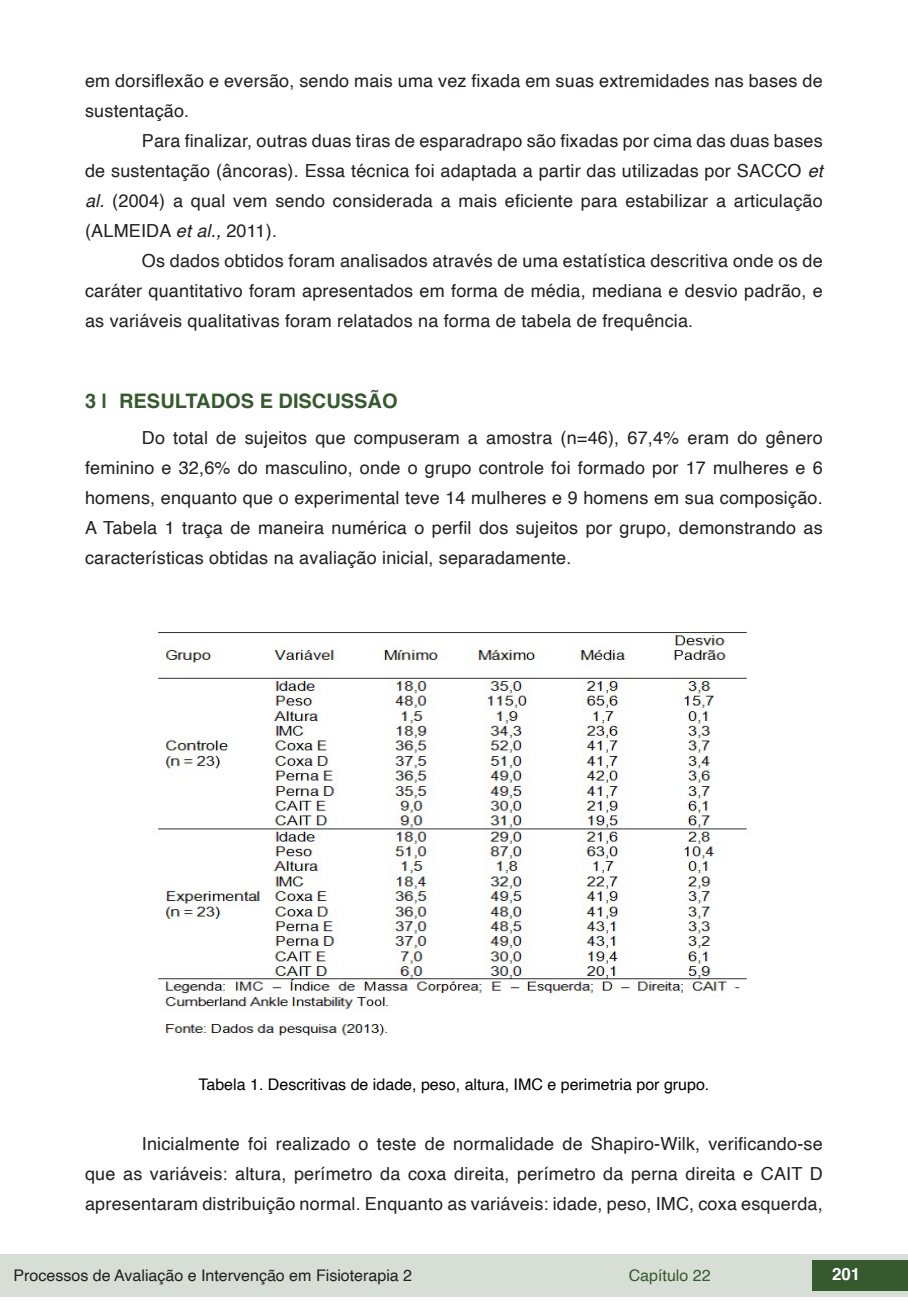
<style>
.page{position:relative;width:908px;height:1304px;background:#fff}
.page>*{position:absolute;margin:0;border:0;box-sizing:border-box;transform-origin:0 0}
.t1{font:700 20px "Helvetica";color:#36592e}
.txt{font:18px/30px "Helvetica";letter-spacing:.01em;color:#231f20;text-align:justify}
.t2{font:700 16.8px "Helvetica";color:#fff}
.info_tab_graf_imag{font:16px "Helvetica";color:#000}
.t3{font:16px "Helvetica";color:#231f20}
.t4{font:16px "Helvetica";color:#36592e}
.s1{font-style:italic}
</style>
<div class="page">
<div style="left:0;top:1254px;width:906px;height:43px;background:#d7ded5"></div>
<div style="left:812px;top:1261px;width:95px;height:30px;background:#36592e"></div>
<img style="left:158px;top:632px;width:589px;height:405px">
<p class="txt" style="left:85px;top:66px;width:738px">em dorsiflexão e eversão, sendo mais uma vez fixada em suas extremidades nas bases de sustentação.</p>
<p class="txt" style="left:85px;top:126px;width:739px;text-indent:57px">Para finalizar, outras duas tiras de esparadrapo são fixadas por cima das duas bases de sustentação (âncoras). Essa técnica foi adaptada a partir das utilizadas por SACCO <span class="s1">et al.</span> (2004) a qual vem sendo considerada a mais eficiente para estabilizar a articulação (ALMEIDA <span class="s1">et al.,</span> 2011).</p>
<p class="txt" style="left:85px;top:246px;width:738px;text-indent:57px">Os dados obtidos foram analisados através de uma estatística descritiva onde os de caráter quantitativo foram apresentados em forma de média, mediana e desvio padrão, e as variáveis qualitativas foram relatados na forma de tabela de frequência.</p>
<p class="t1" style="left:85px;top:385px;width:314px">3 | RESULTADOS E DISCUSSÃO</p>
<p class="txt" style="left:85px;top:423px;width:738px;text-indent:57px">Do total de sujeitos que compuseram a amostra (n=46), 67,4% eram do gênero feminino e 32,6% do masculino, onde o grupo controle foi formado por 17 mulheres e 6 homens, enquanto que o experimental teve 14 mulheres e 9 homens em sua composição.<br>A Tabela 1 traça de maneira numérica o perfil dos sujeitos por grupo, demonstrando as características obtidas na avaliação inicial, separadamente.</p>
<p class="info_tab_graf_imag" style="left:198px;top:1072px;width:512px">Tabela 1. Descritivas de idade, peso, altura, IMC e perimetria por grupo.</p>
<p class="txt" style="left:85px;top:1129px;width:738px;text-indent:57px">Inicialmente foi realizado o teste de normalidade de Shapiro-Wilk, verificando-se que as variáveis: altura, perímetro da coxa direita, perímetro da perna direita e CAIT D apresentaram distribuição normal. Enquanto as variáveis: idade, peso, IMC, coxa esquerda,</p>
<p class="t3" style="left:14px;top:1263px;width:400px">Processos de Avaliação e Intervenção em Fisioterapia 2</p>
<p class="t4" style="left:628px;top:1263px;width:83px">Capítulo 22</p>
<p class="t2" style="left:831px;top:1261px;width:30px">201</p>
</div>
